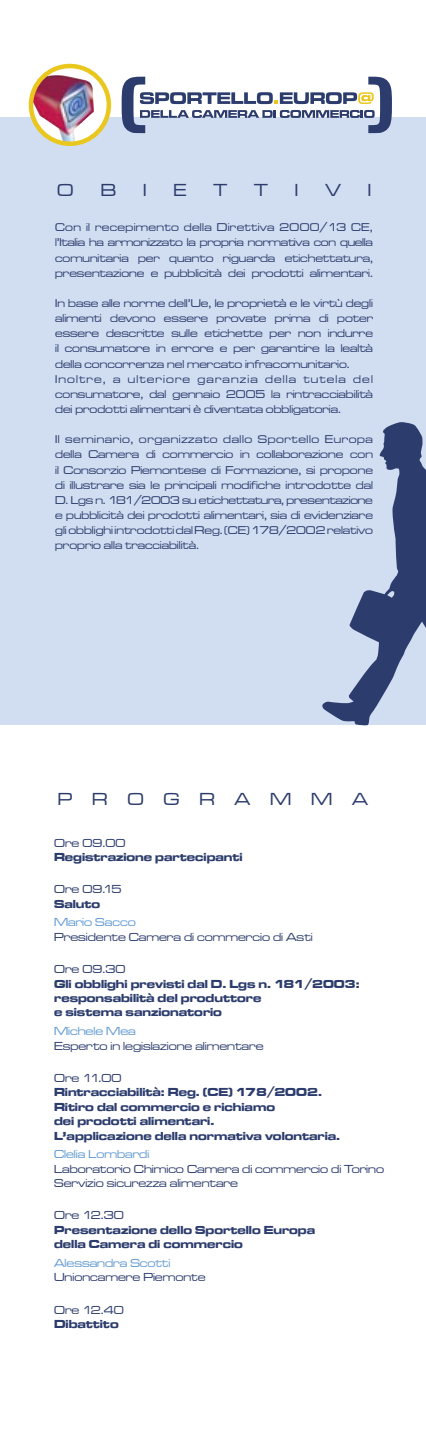
<style>
.page{position:relative;width:426px;height:1446px;background:#fff}
.page>*{position:absolute;margin:0;border:0;box-sizing:border-box;transform-origin:0 0}
.t1{font:18px "Microgramma D Medi Exte";letter-spacing:1.1em;color:#2c3c6d}
.t2{font:12px/14.4px "Microgramma D Bold Exte";color:#2c3c6d}
.t3{font:12px/14.4px "Microgramma D Medi Exte";color:#2c3c6d}
.t4{font:12px "Microgramma D Medi Exte";color:#619ad1}
.t5{font:11.7px/15.1px "Microgramma D Medi Exte";color:#2c3c6d;text-align:justify}
.s1{font-family:"Microgramma D Medi Exte"}
.s2{font-family:"Microgramma D Bold Exte"}
.s3{color:#619ad1}
</style>
<div class="page">
<div style="left:0;top:118px;width:425px;height:607px;background:#d1ddf1"></div>
<svg style="left:322px;top:422px;width:103px;height:304px"></svg>
<svg style="left:31px;top:66px;width:78px;height:78px"></svg>
<img style="left:31px;top:75px;width:63px;height:69px">
<div style="left:29px;top:64px;width:82px;height:82px;border:5px solid #e9c71e;border-radius:50%"></div>
<svg style="left:121px;top:77px;width:270px;height:56px"></svg>
<p class="t1" style="left:57px;top:178px;width:18px">O</p>
<p class="t1" style="left:100px;top:178px;width:17px">B</p>
<p class="t1" style="left:143px;top:178px;width:5px">I</p>
<p class="t1" style="left:173px;top:178px;width:14px">E</p>
<p class="t1" style="left:213px;top:178px;width:15px">T</p>
<p class="t1" style="left:254px;top:178px;width:15px">T</p>
<p class="t1" style="left:294px;top:178px;width:5px">I</p>
<p class="t1" style="left:325px;top:178px;width:17px">V</p>
<p class="t1" style="left:367px;top:178px;width:5px">I</p>
<p class="t5" style="left:55px;top:219px;width:319px">Con il recepimento della Direttiva 2000/13 CE, l’Italia ha armonizzato la propria normativa con quella comunitaria per quanto riguarda etichettatura, presentazione e pubblicità dei prodotti alimentari.</p>
<p class="t5" style="left:55px;top:295px;width:319px">In base alle norme dell’Ue, le proprietà e le virtù degli alimenti devono essere provate prima di poter essere descritte sulle etichette per non indurre il consumatore in errore e per garantire la lealtà della concorrenza nel mercato infracomunitario.</p>
<p class="t5" style="left:55px;top:371px;width:319px">Inoltre, a ulteriore garanzia della tutela del consumatore, dal gennaio 2005 la rintracciabilità dei prodotti alimentari è diventata obbligatoria.</p>
<p class="t5" style="left:55px;top:431px;width:319px">Il seminario, organizzato dallo Sportello Europa della Camera di commercio in collaborazione con il Consorzio Piemontese di Formazione, si propone di illustrare sia le principali modifiche introdotte dal</p>
<p class="t5" style="left:55px;top:492px;width:319px">D. Lgs n. 181/2003 su etichettatura, presentazione e pubblicità dei prodotti alimentari, sia di evidenziare gli obblighi introdotti dal Reg. (CE) 178/2002 relativo proprio alla tracciabilità.</p>
<p class="t1" style="left:58px;top:788px;width:311px">PROGRAMMA</p>
<p class="t2" style="left:54px;top:835px;width:190px"><span class="s1">Ore 09.00<br></span>Registrazione partecipanti</p>
<p class="t3" style="left:54px;top:882px;width:69px">Ore 09.15<br><span class="s2">Saluto</span></p>
<p class="t3" style="left:54px;top:915px;width:260px"><span class="s3">Mario Sacco<br></span>Presidente Camera di commercio di Asti</p>
<p class="t2" style="left:54px;top:961px;width:307px"><span class="s1">Ore 09.30<br></span>Gli obblighi previsti dal D. Lgs n. 181/2003:</p>
<p class="t2" style="left:54px;top:990px;width:208px">responsabilità del produttore e sistema sanzionatorio</p>
<p class="t4" style="left:54px;top:1023px;width:83px">Michele Mea</p>
<p class="t3" style="left:54px;top:1038px;width:211px">Esperto in legislazione alimentare</p>
<p class="t2" style="left:54px;top:1070px;width:269px"><span class="s1">Ore 11.00<br></span>Rintracciabilità: Reg. (CE) 178/2002.</p>
<p class="t2" style="left:54px;top:1099px;width:222px">Ritiro dal commercio e richiamo dei prodotti alimentari.</p>
<p class="t2" style="left:54px;top:1128px;width:287px">L’applicazione della normativa volontaria.</p>
<p class="t4" style="left:54px;top:1146px;width:97px">Clelia Lombardi</p>
<p class="t3" style="left:54px;top:1161px;width:331px">Laboratorio Chimico Camera di commercio di Torino<br>Servizio sicurezza alimentare</p>
<p class="t2" style="left:54px;top:1208px;width:262px"><span class="s1">Ore 12.30<br></span>Presentazione dello Sportello Europa della Camera di commercio</p>
<p class="t4" style="left:54px;top:1255px;width:117px">Alessandra Scotti</p>
<p class="t3" style="left:54px;top:1270px;width:153px">Unioncamere Piemonte</p>
<p class="t3" style="left:54px;top:1302px;width:71px">Ore 12.40</p>
<p class="t2" style="left:54px;top:1316px;width:66px">Dibattito</p>
</div>
